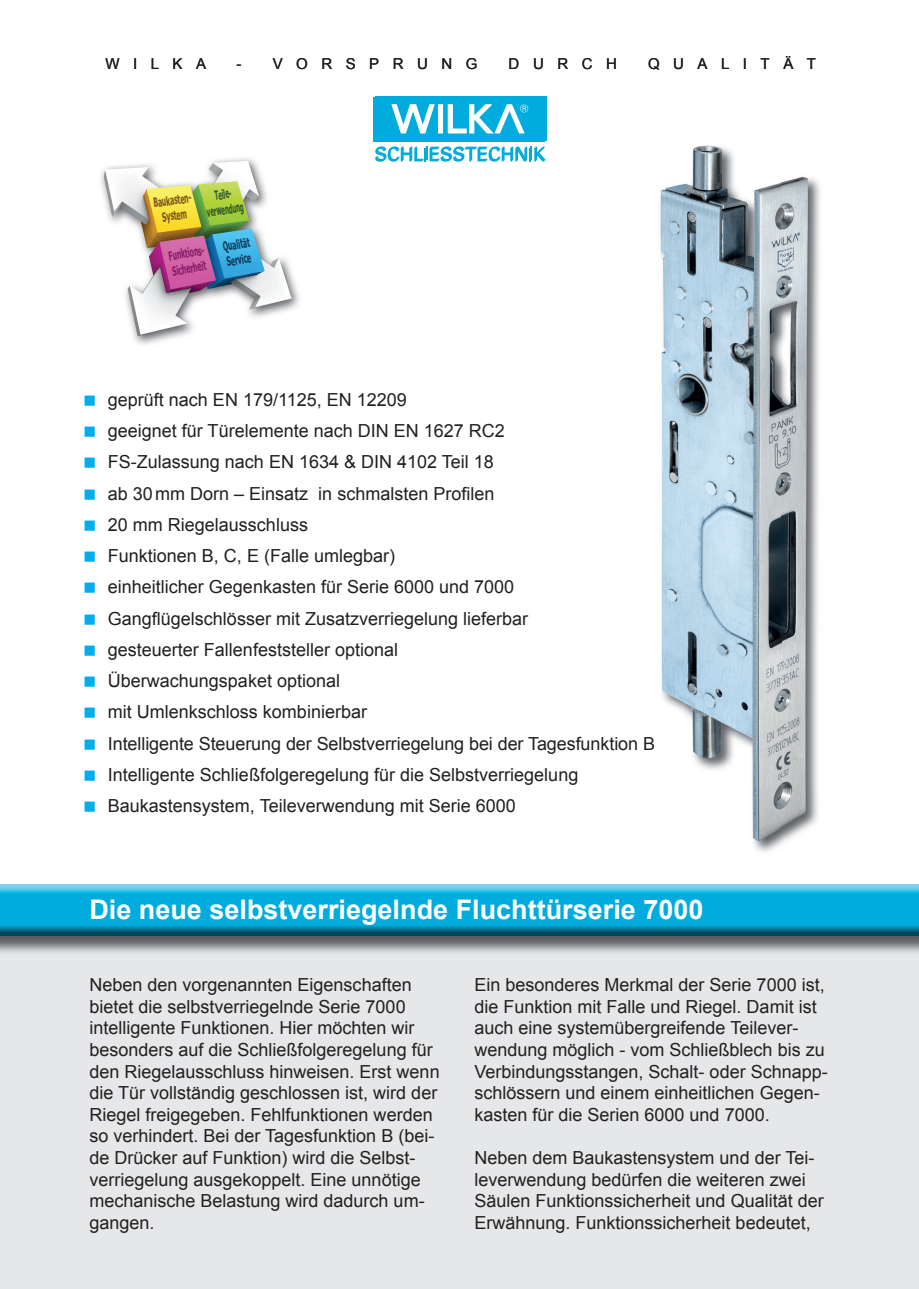
<style>
.page{position:relative;width:919px;height:1289px;background:#fff}
.page>*{position:absolute;margin:0;border:0;box-sizing:border-box;transform-origin:0 0}
.t1{font:700 27px "Arial";color:#fff}
.t2{font:18px/21.6px "Arial";color:#231f20}
.t3{font:15px "Arial";letter-spacing:.9em;color:#231f20}
.t4{font:700 12.75px/15.3px "Tahoma";color:#861a66;scale:.52 1}
.t5{font:700 12.75px/15.3px "Tahoma";color:#7a5219;text-align:center;scale:.52 1}
.t6{font:700 12.75px/15.5px "Tahoma";color:#2b5428;text-align:center;scale:.46 1}
.t7{font:700 12.75px/15.3px "Tahoma";color:#0a385a;scale:.52 1}
</style>
<div class="page">
<div style="left:0;top:918px;width:918px;height:370px;background:#e6e7e9"></div>
<div style="left:373px;top:98px;width:172px;height:44px;background:#00acdd"></div>
<img style="left:0;top:884px;width:918px;height:69px">
<div style="left:374px;top:97px;width:172px;height:44px;background:#00acdd"></div>
<svg style="left:391px;top:104px;width:43px;height:30px"></svg>
<div style="left:438px;top:104px;width:5px;height:29px;background:#fff"></div>
<svg style="left:447px;top:104px;width:81px;height:30px"></svg>
<svg style="left:375px;top:146px;width:171px;height:16px"></svg>
<img style="left:660px;top:145px;width:160px;height:707px">
<img style="left:101px;top:158px;width:199px;height:187px">
<svg style="left:104px;top:161px;width:187px;height:175px"></svg>
<p class="t3" style="left:105px;top:54px;width:102px">WILKA</p>
<p class="t3" style="left:236px;top:54px;width:242px">- VORSPRUNG</p>
<p class="t3" style="left:508px;top:54px;width:110px">DURCH</p>
<p class="t3" style="left:648px;top:54px;width:169px">QUALITÄT</p>
<p class="t6" style="left:204px;top:188px;width:82px;rotate:-8deg">Teile&shy;verwendung</p>
<p class="t7" style="left:221px;top:238px;width:53px;rotate:-10deg">Qualität<br>Service</p>
<p class="t5" style="left:152px;top:194px;width:82px;rotate:-8deg">Baukasten-<br>System</p>
<p class="t4" style="left:167px;top:248px;width:78px;rotate:-10deg">Funktions-<br>Sicherheit</p>
<p class="t2" style="left:108px;top:384px;width:548px;line-height:31.2px">geprüft nach EN 179/1125, EN 12209<br>geeignet für Türelemente nach DIN EN 1627 RC2<br>FS-Zulassung nach EN 1634 &amp; DIN 4102 Teil 18<br>ab 30 mm Dorn – Einsatz in schmalsten Profilen<br>20 mm Riegelausschluss<br>Funktionen B, C, E (Falle umlegbar)<br>einheitlicher Gegenkasten für Serie 6000 und 7000<br>Gangflügelschlösser mit Zusatzverriegelung lieferbar<br>gesteuerter Fallenfeststeller optional<br>Überwachungspaket optional<br>mit Umlenkschloss kombinierbar<br>Intelligente Steuerung der Selbstverriegelung bei der Tagesfunktion B Intelligente Schließfolgeregelung für die Selbstverriegelung Baukastensystem, Teileverwendung mit Serie 6000</p>
<h1 class="t1" style="left:89px;top:891px;width:615px">Die neue selbstverriegelnde Fluchttürserie 7000</h1>
<p class="t2" style="left:89px;top:974px;width:352px">Neben den vorgenannten Eigenschaften bietet die selbstverriegelnde Serie 7000 intelligente Funktionen. Hier möchten wir besonders auf die Schließfolgeregelung für den Riegelausschluss hinweisen. Erst wenn die Tür vollständig geschlossen ist, wird der Riegel freigegeben. Fehlfunktionen werden so verhindert. Bei der Tagesfunktion B (bei&shy;de Drücker auf Funktion) wird die Selbst&shy;verriegelung ausgekoppelt. Eine unnötige mechanische Belastung wird dadurch um&shy;gangen.</p>
<p class="t2" style="left:474px;top:974px;width:355px">Ein besonderes Merkmal der Serie 7000 ist, die Funktion mit Falle und Riegel. Damit ist auch eine systemübergreifende Teilever&shy;wendung möglich - vom Schließblech bis zu Verbindungsstangen, Schalt- oder Schnapp&shy;schlössern und einem einheitlichen Gegen&shy;kasten für die Serien 6000 und 7000.</p>
<p class="t2" style="left:474px;top:1147px;width:351px">Neben dem Baukastensystem und der Tei&shy;leverwendung bedürfen die weiteren zwei Säulen Funktionssicherheit und Qualität der Erwähnung. Funktionssicherheit bedeutet,</p>
</div>
